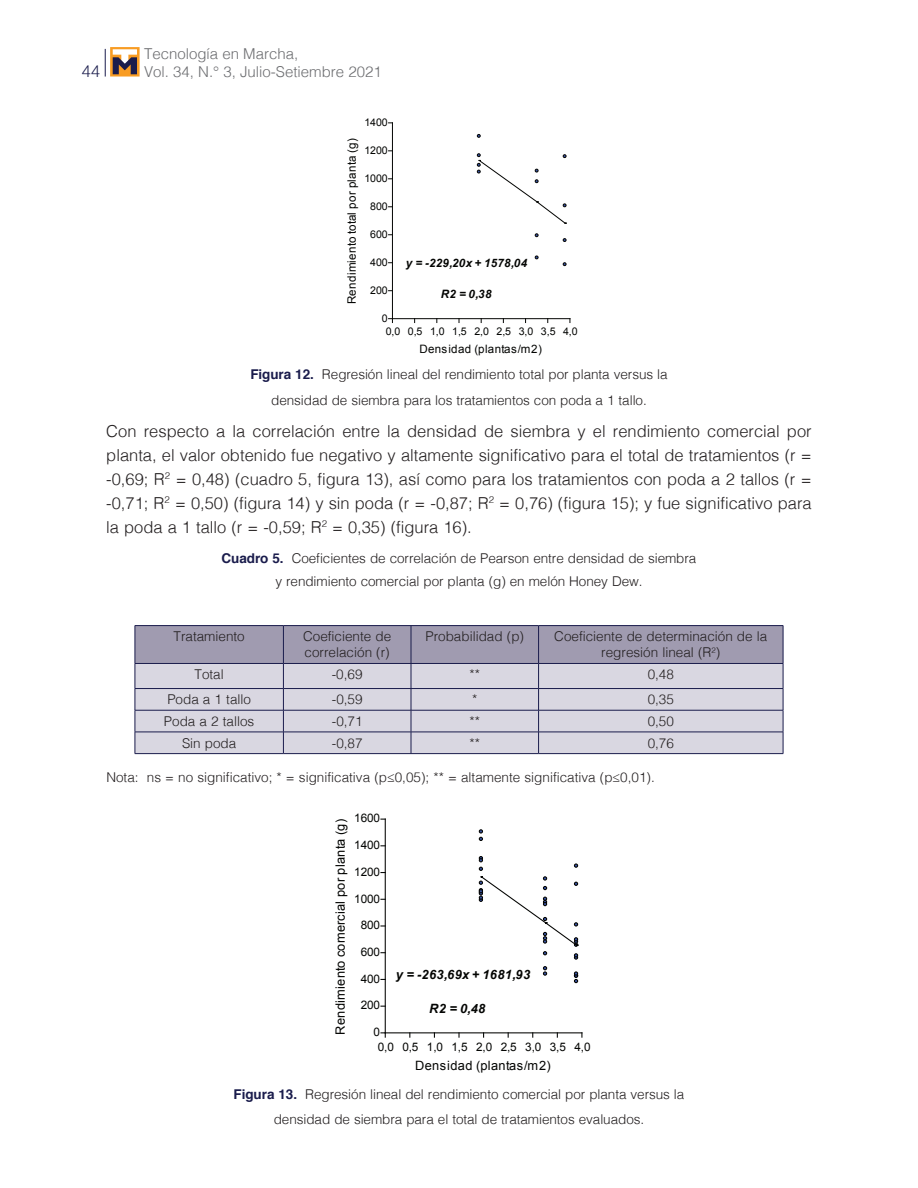
<style>
.page{position:relative;width:918px;height:1188px;background:#fff}
.page>*{position:absolute;margin:0;border:0;box-sizing:border-box;transform-origin:0 0}
.t1{font:300 16.5px/23.9px "Helvetica";color:#231f20;text-align:justify}
.t2{font:300 16.5px "Helvetica Neue";color:#1a1c4c}
.t3{font:300 15px "Helvetica";color:#6c6d70}
.t4{font:300 13.5px/25.7px "Helvetica";letter-spacing:-.005em;color:#231f20;text-align:center}
.t5{font:12.9px "Arial";letter-spacing:.025em;color:#040503}
.t6{font:italic 700 12.9px "Arial";letter-spacing:.025em;color:#040503}
.t7{font:11.7px "Arial";letter-spacing:-.01em;color:#040503}
.t8{font:11.55px "Arial";letter-spacing:.025em;color:#040503}
.t9{font:italic 700 11.55px "Arial";letter-spacing:.025em;color:#040503}
.t10{font:10.65px "Arial";letter-spacing:-.01em;color:#040503}
.s1{font-weight:700;color:#1a1c4c}
</style>
<div class="page">
<svg style="left:105px;top:49px;width:1px;height:28px"></svg>
<svg style="left:110px;top:47px;width:30px;height:30px"></svg>
<svg style="left:113px;top:49px;width:24px;height:25px"></svg>
<hr style="left:392px;top:318px;width:178px;height:1px;background:#040503">
<svg style="left:389px;top:318px;width:4px;height:5px"></svg>
<hr style="left:392px;top:123px;width:1px;height:196px;background:#040503">
<svg style="left:477px;top:134px;width:4px;height:4px"></svg>
<svg style="left:535px;top:255px;width:4px;height:4px"></svg>
<svg style="left:535px;top:233px;width:4px;height:4px"></svg>
<svg style="left:563px;top:238px;width:4px;height:4px"></svg>
<svg style="left:563px;top:262px;width:4px;height:4px"></svg>
<svg style="left:477px;top:153px;width:90px;height:71px"></svg>
<hr style="left:135px;top:625px;width:148px;height:1px;background:#1a1c4c">
<hr style="left:283px;top:625px;width:128px;height:1px;background:#1a1c4c">
<hr style="left:411px;top:625px;width:128px;height:1px;background:#1a1c4c">
<hr style="left:539px;top:625px;width:244px;height:1px;background:#1a1c4c">
<svg style="left:135px;top:626px;width:649px;height:127px;background:#c1becd"></svg>
<hr style="left:135px;top:753px;width:148px;height:1px;background:#1a1c4c">
<hr style="left:283px;top:753px;width:128px;height:1px;background:#1a1c4c">
<hr style="left:411px;top:753px;width:128px;height:1px;background:#1a1c4c">
<hr style="left:539px;top:753px;width:244px;height:1px;background:#1a1c4c">
<hr style="left:385px;top:1032px;width:197px;height:1px;background:#040503">
<svg style="left:381px;top:1032px;width:5px;height:5px"></svg>
<hr style="left:385px;top:819px;width:1px;height:214px;background:#040503">
<svg style="left:479px;top:829px;width:4px;height:12px"></svg>
<svg style="left:543px;top:966px;width:4px;height:10px"></svg>
<svg style="left:574px;top:971px;width:4px;height:12px"></svg>
<svg style="left:479px;top:856px;width:99px;height:104px"></svg>
<p class="t3" style="left:144px;top:40px;width:156px">Tecnología en Marcha,</p>
<p class="t2" style="left:82px;top:57px;width:20px">44</p>
<p class="t3" style="left:144px;top:58px;width:239px">Vol. 34, N.° 3, Julio-Setiembre 2021</p>
<p class="t10" style="left:364px;top:115px;width:25px">1400</p>
<p class="t8" style="left:344px;top:304px;width:167px;rotate:-90deg">Rendimiento total por planta (g)</p>
<p class="t10" style="left:364px;top:143px;width:25px">1200</p>
<p class="t10" style="left:364px;top:171px;width:25px">1000</p>
<p class="t10" style="left:370px;top:199px;width:19px">800</p>
<p class="t10" style="left:370px;top:227px;width:19px">600</p>
<p class="t10" style="left:370px;top:255px;width:19px">400</p>
<p class="t10" style="left:370px;top:283px;width:19px">200</p>
<p class="t10" style="left:382px;top:311px;width:7px">0</p>
<p class="t9" style="left:406px;top:255px;width:123px">y = -229,20x + 1578,04</p>
<p class="t9" style="left:441px;top:287px;width:52px">R2 = 0,38</p>
<p class="t10" style="left:386px;top:324px;width:194px">0,0 0,5 1,0 1,5 2,0 2,5 3,0 3,5 4,0</p>
<p class="t8" style="left:419px;top:341px;width:124px">Densidad (plantas/m2)</p>
<p class="t4" style="left:250px;top:360px;width:419px"><span class="s1">Figura 12.</span> Regresión lineal del rendimiento total por planta versus la densidad de siembra para los tratamientos con poda a 1 tallo.</p>
<p class="t1" style="left:106px;top:418px;width:707px">Con respecto a la correlación entre la densidad de siembra y el rendimiento comercial por planta, el valor obtenido fue negativo y altamente significativo para el total de tratamientos (r = -0,69; R<sup>2</sup> = 0,48) (cuadro 5, figura 13), así como para los tratamientos con poda a 2 tallos (r = -0,71; R<sup>2</sup> = 0,50) (figura 14) y sin poda (r = -0,87; R<sup>2</sup> = 0,76) (figura 15); y fue significativo para la poda a 1 tallo (r = -0,59; R<sup>2</sup> = 0,35) (figura 16).</p>
<p class="t4" style="left:222px;top:547px;width:476px;line-height:22px"><span class="s1">Cuadro 5.</span> Coeficientes de correlación de Pearson entre densidad de siembra y rendimiento comercial por planta (g) en melón Honey Dew.</p>
<p class="t4" style="left:174px;top:623px;width:73px">Tratamiento</p>
<p class="t4" style="left:303px;top:627px;width:90px;line-height:16.2px;text-align:left">Coeficiente de correlación (r)</p>
<p class="t4" style="left:425px;top:623px;width:100px">Probabilidad (p)</p>
<p class="t4" style="left:554px;top:627px;width:215px;line-height:16.2px">Coeficiente de determinación de la regresión lineal (R<sup>2</sup>)</p>
<p class="t4" style="left:195px;top:661px;width:31px">Total</p>
<p class="t4" style="left:332px;top:661px;width:32px">-0,69</p>
<p class="t4" style="left:470px;top:661px;width:12px">**</p>
<p class="t4" style="left:648px;top:661px;width:28px">0,48</p>
<p class="t4" style="left:167px;top:686px;width:85px">Poda a 1 tallo</p>
<p class="t4" style="left:332px;top:686px;width:32px">-0,59</p>
<p class="t4" style="left:472px;top:686px;width:7px">*</p>
<p class="t4" style="left:648px;top:686px;width:28px">0,35</p>
<p class="t4" style="left:164px;top:707px;width:92px">Poda a 2 tallos</p>
<p class="t4" style="left:332px;top:707px;width:32px">-0,71</p>
<p class="t4" style="left:470px;top:707px;width:12px">**</p>
<p class="t4" style="left:648px;top:707px;width:28px">0,50</p>
<p class="t4" style="left:182px;top:729px;width:56px">Sin poda</p>
<p class="t4" style="left:332px;top:729px;width:32px">-0,87</p>
<p class="t4" style="left:470px;top:729px;width:12px">**</p>
<p class="t4" style="left:648px;top:729px;width:28px">0,76</p>
<p class="t4" style="left:106px;top:763px;width:550px">Nota: ns = no significativo; * = significativa (p≤0,05); ** = altamente significativa (p≤0,01).</p>
<p class="t5" style="left:332px;top:1035px;width:217px;rotate:-90deg">Rendimiento comercial por planta (g)</p>
<p class="t7" style="left:354px;top:811px;width:27px">1600</p>
<p class="t7" style="left:354px;top:837px;width:27px">1400</p>
<p class="t7" style="left:354px;top:864px;width:27px">1200</p>
<p class="t7" style="left:354px;top:891px;width:27px">1000</p>
<p class="t7" style="left:361px;top:918px;width:21px">800</p>
<p class="t7" style="left:361px;top:944px;width:21px">600</p>
<p class="t7" style="left:361px;top:971px;width:21px">400</p>
<p class="t7" style="left:361px;top:998px;width:21px">200</p>
<p class="t7" style="left:374px;top:1024px;width:8px">0</p>
<p class="t6" style="left:396px;top:967px;width:136px">y = -263,69x + 1681,93</p>
<p class="t6" style="left:429px;top:1000px;width:58px">R2 = 0,48</p>
<p class="t7" style="left:378px;top:1039px;width:214px">0,0 0,5 1,0 1,5 2,0 2,5 3,0 3,5 4,0</p>
<p class="t5" style="left:415px;top:1057px;width:137px">Densidad (plantas/m2)</p>
<p class="t4" style="left:234px;top:1080px;width:452px"><span class="s1">Figura 13.</span> Regresión lineal del rendimiento comercial por planta versus la densidad de siembra para el total de tratamientos evaluados.</p>
</div>
